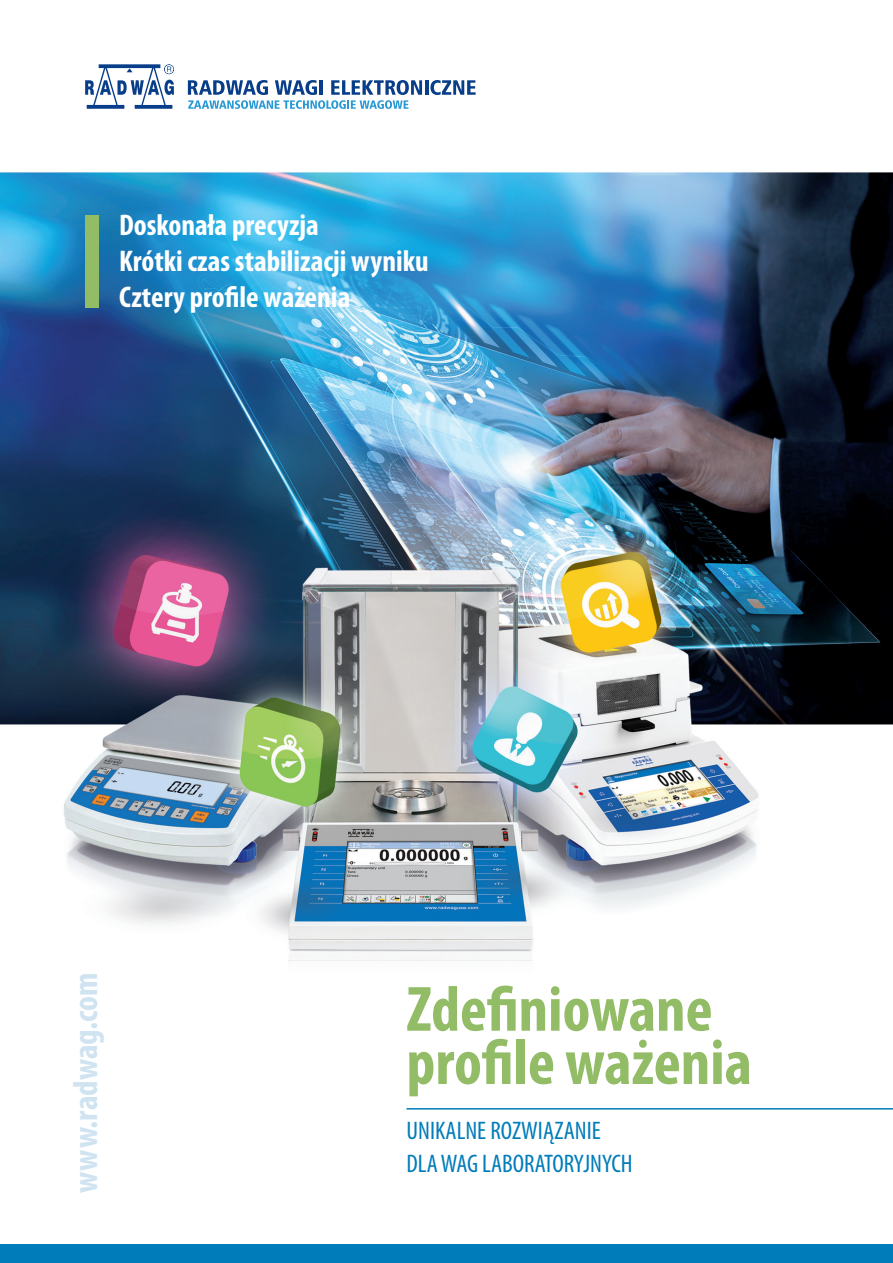
<style>
.page{position:relative;width:893px;height:1263px;background:#fff}
.page>*{position:absolute;margin:0;border:0;box-sizing:border-box;transform-origin:0 0}
.t1{font:700 condensed 64.5px "Myriad Pro";color:#93bc67}
.t2{font:700 condensed 34.5px "Myriad Pro";color:#cfe3f1}
.t3{font:700 condensed 30px "Myriad Pro";color:#fff}
.t4{font:condensed 25.5px/33px "Myriad Pro";color:#007cba}
</style>
<div class="page">
<img style="left:0;top:80px;width:893px;height:1165px">
<div style="left:85px;top:215px;width:14px;height:92px;background:#93bc67"></div>
<div style="left:0;top:1245px;width:893px;height:18px;background:#007cba"></div>
<svg style="left:85px;top:64px;width:89px;height:45px"></svg>
<hr style="left:425px;top:80px;width:3px;height:15px;background:#083e89">
<svg style="left:430px;top:80px;width:46px;height:15px"></svg>
<svg style="left:188px;top:80px;width:234px;height:29px"></svg>
<hr style="left:406px;top:1108px;width:487px;height:1px;background:#007cba">
<p class="t3" style="left:119px;top:206px;width:201px">Doskonała precyzja</p>
<p class="t3" style="left:119px;top:242px;width:311px">Krótki czas stabilizacji wyniku</p>
<p class="t3" style="left:119px;top:278px;width:233px">Cztery profile ważenia</p>
<p class="t2" style="left:64px;top:1193px;width:222px;rotate:-90deg">www.radwag.com</p>
<p class="t1" style="left:406px;top:969px;width:308px">Zdefiniowane</p>
<p class="t1" style="left:406px;top:1022px;width:347px">profile ważenia</p>
<p class="t4" style="left:406px;top:1113px;width:228px">UNIKALNE ROZWIĄZANIE<br>DLA WAG LABORATORYJNYCH</p>
</div>
